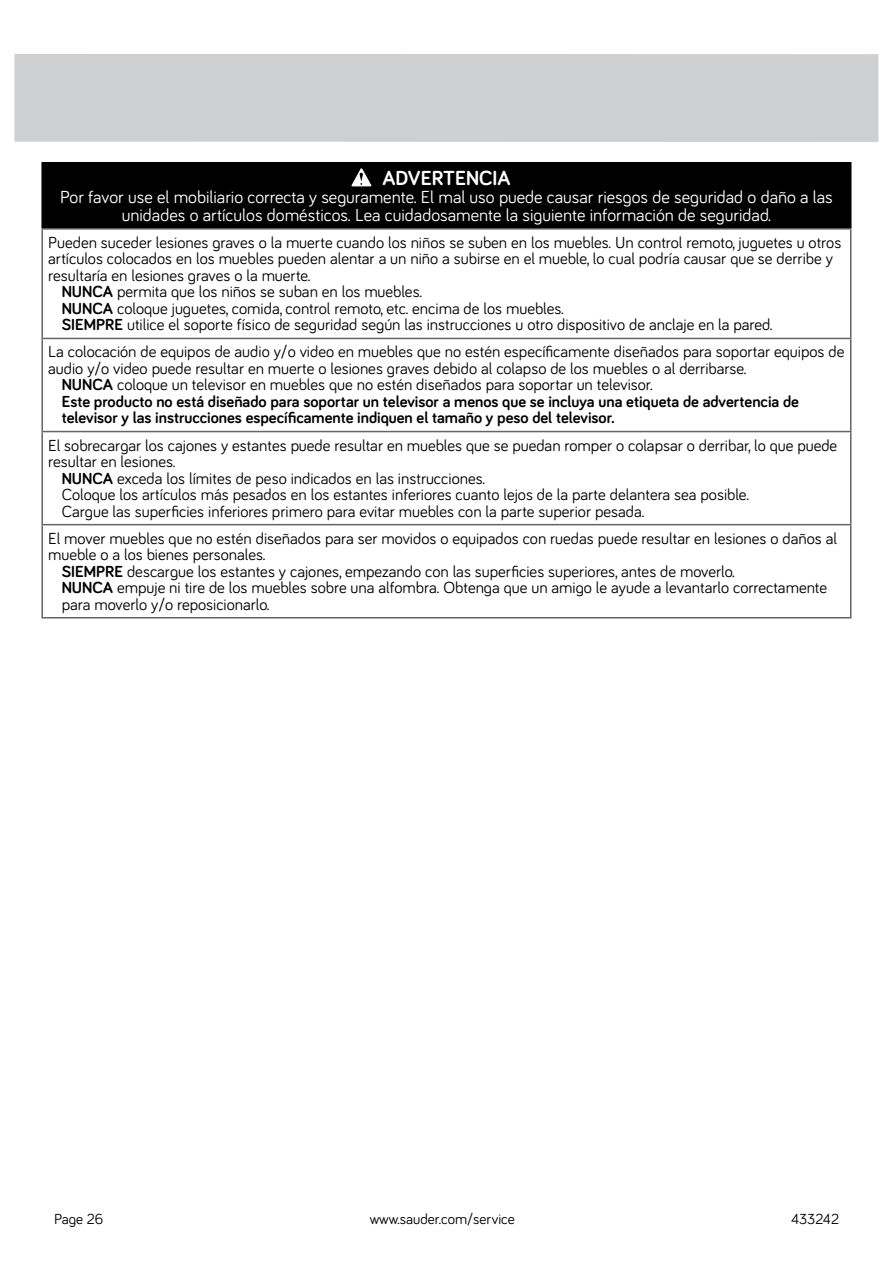
<style>
.page{position:relative;width:893px;height:1263px;background:#fff}
.page>*{position:absolute;margin:0;border:0;box-sizing:border-box;transform-origin:0 0}
.t1{font:700 21px "Bariol";color:#fff}
.t2{font:18px/18px "Bariol";color:#fff;text-align:center}
.t3{font:16.5px "Bariol";color:#000}
.t4{font:700 16.5px "Bariol";color:#000}
.t5{font:15px "Bariol";color:#000}
.s1{font-weight:700}
</style>
<div class="page">
<div style="left:14px;top:54px;width:864px;height:88px;background:#cdcfd0"></div>
<div style="left:42px;top:163px;width:809px;height:66px;background:#000"></div>
<hr style="left:41px;top:164px;width:2px;height:64px;background:#000">
<hr style="left:41px;top:162px;width:810px;height:2px;background:#000">
<hr style="left:41px;top:228px;width:810px;height:2px;background:#636466">
<hr style="left:41px;top:230px;width:2px;height:108px;background:#636466">
<hr style="left:850px;top:230px;width:1px;height:108px;background:#636466">
<hr style="left:41px;top:338px;width:810px;height:1px;background:#636466">
<hr style="left:41px;top:339px;width:2px;height:92px;background:#636466">
<hr style="left:850px;top:339px;width:1px;height:92px;background:#636466">
<hr style="left:41px;top:431px;width:810px;height:1px;background:#636466">
<hr style="left:41px;top:432px;width:2px;height:92px;background:#636466">
<hr style="left:850px;top:432px;width:1px;height:92px;background:#636466">
<hr style="left:41px;top:524px;width:810px;height:1px;background:#636466">
<hr style="left:41px;top:525px;width:2px;height:92px;background:#636466">
<hr style="left:850px;top:525px;width:1px;height:92px;background:#636466">
<hr style="left:41px;top:617px;width:810px;height:1px;background:#636466">
<svg style="left:351px;top:168px;width:21px;height:19px"></svg>
<p class="t1" style="left:382px;top:164px;width:130px">ADVERTENCIA</p>
<p class="t2" style="left:60px;top:187px;width:774px">Por favor use el mobiliario correcta y seguramente. El mal uso puede causar riesgos de seguridad o daño a las unidades o artículos domésticos. Lea cuidadosamente la siguiente información de seguridad.</p>
<p class="t3" style="left:48px;top:231px;width:795px">Pueden suceder lesiones graves o la muerte cuando los niños se suben en los muebles. Un control remoto, juguetes u otros</p>
<p class="t3" style="left:48px;top:248px;width:786px">artículos colocados en los muebles pueden alentar a un niño a subirse en el mueble, lo cual podría causar que se derribe y</p>
<p class="t3" style="left:48px;top:264px;width:264px">resultaría en lesiones graves o la muerte.</p>
<p class="t3" style="left:62px;top:281px;width:362px"><span class="s1">NUNCA</span> permita que los niños se suban en los muebles.</p>
<p class="t3" style="left:62px;top:297px;width:504px"><span class="s1">NUNCA</span> coloque juguetes, comida, control remoto, etc. encima de los muebles.</p>
<p class="t3" style="left:62px;top:314px;width:712px"><span class="s1">SIEMPRE</span> utilice el soporte físico de seguridad según las instrucciones u otro dispositivo de anclaje en la pared.</p>
<p class="t3" style="left:48px;top:341px;width:798px">La colocación de equipos de audio y/o video en muebles que no estén específicamente diseñados para soportar equipos de</p>
<p class="t3" style="left:48px;top:357px;width:700px">audio y/o video puede resultar en muerte o lesiones graves debido al colapso de los muebles o al derribarse.</p>
<p class="t3" style="left:62px;top:374px;width:592px"><span class="s1">NUNCA</span> coloque un televisor en muebles que no estén diseñados para soportar un televisor.</p>
<p class="t4" style="left:62px;top:390px;width:739px">Este producto no está diseñado para soportar un televisor a menos que se incluya una etiqueta de advertencia de</p>
<p class="t4" style="left:62px;top:407px;width:555px">televisor y las instrucciones específicamente indiquen el tamaño y peso del televisor.</p>
<p class="t3" style="left:48px;top:434px;width:791px">El sobrecargar los cajones y estantes puede resultar en muebles que se puedan romper o colapsar o derribar, lo que puede</p>
<p class="t3" style="left:48px;top:450px;width:129px">resultar en lesiones.</p>
<p class="t3" style="left:62px;top:467px;width:425px"><span class="s1">NUNCA</span> exceda los límites de peso indicados en las instrucciones.</p>
<p class="t3" style="left:62px;top:483px;width:689px">Coloque los artículos más pesados en los estantes inferiores cuanto lejos de la parte delantera sea posible.</p>
<p class="t3" style="left:62px;top:500px;width:584px">Cargue las superficies inferiores primero para evitar muebles con la parte superior pesada.</p>
<p class="t3" style="left:48px;top:527px;width:790px">El mover muebles que no estén diseñados para ser movidos o equipados con ruedas puede resultar en lesiones o daños al</p>
<p class="t3" style="left:48px;top:543px;width:219px">mueble o a los bienes personales.</p>
<p class="t3" style="left:62px;top:560px;width:675px"><span class="s1">SIEMPRE</span> descargue los estantes y cajones, empezando con las superficies superiores, antes de moverlo.</p>
<p class="t3" style="left:62px;top:576px;width:767px"><span class="s1">NUNCA</span> empuje ni tire de los muebles sobre una alfombra. Obtenga que un amigo le ayude a levantarlo correctamente</p>
<p class="t3" style="left:62px;top:593px;width:209px">para moverlo y/o reposicionarlo.</p>
<p class="t5" style="left:54px;top:1208px;width:51px">Page 26</p>
<p class="t5" style="left:370px;top:1208px;width:147px">www.sauder.com/service</p>
<p class="t5" style="left:791px;top:1208px;width:49px">433242</p>
</div>
